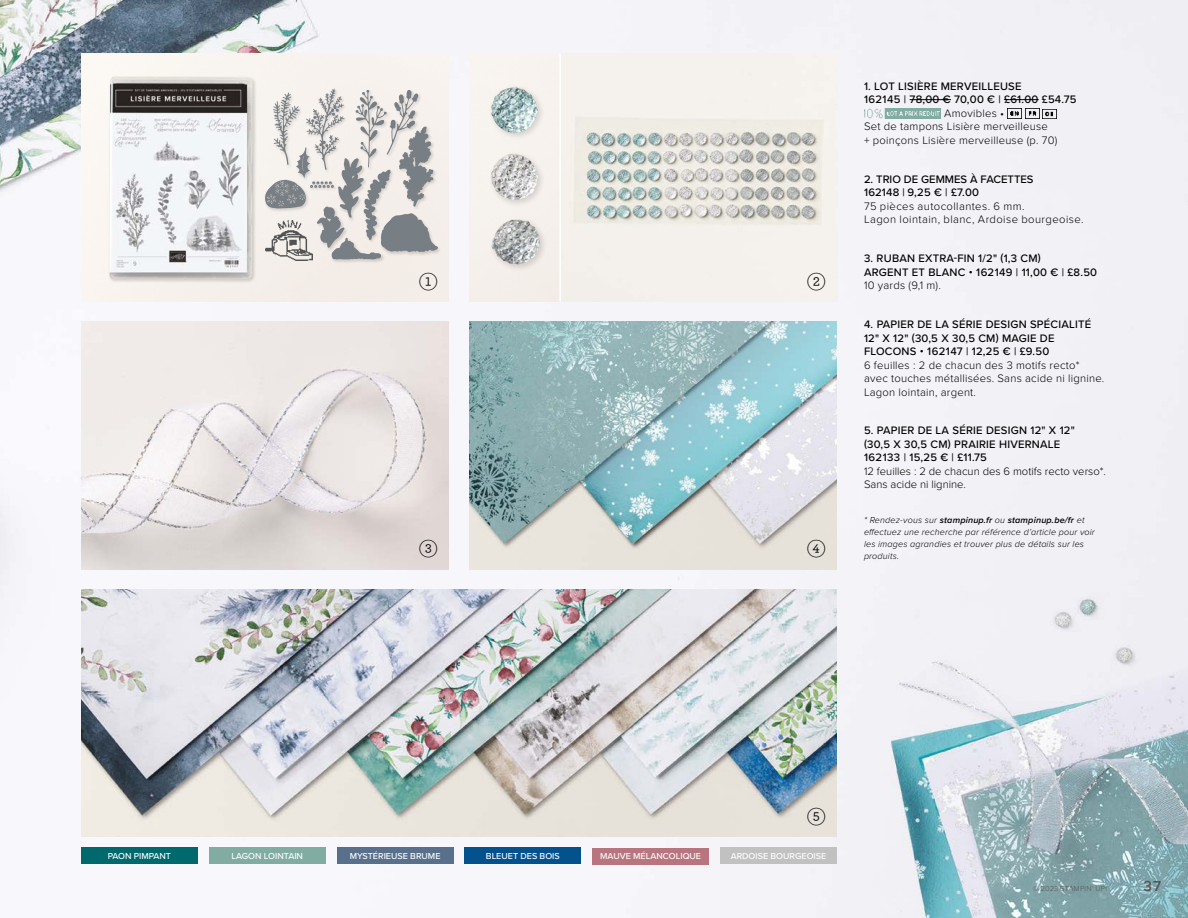
<style>
.page{position:relative;width:1188px;height:918px;background:#fff}
.page>*{position:absolute;margin:0;border:0;box-sizing:border-box;transform-origin:0 0}
.t1{font:18px "Archer";color:#000}
.t2{font:600 15px "Proxima Nova";color:#525453}
.t3{font:500 11.25px/13.5px "Proxima Nova";letter-spacing:.02em;color:#000}
.t4{font:300 11.25px/13.5px "Proxima Nova";letter-spacing:.02em;color:#000}
.t5{font:300 11.25px/13.5px "Proxima Nova";color:#000}
.t6{font:500 11.25px/13.5px "Proxima Nova";color:#000}
.t7{font:italic 300 9px/12px "Proxima Nova";letter-spacing:.02em;color:#000}
.t8{font:500 9px "Proxima Nova";color:#fff}
.t9{font:300 7.5px "Proxima Nova";letter-spacing:.03em;color:#525453}
.s1{font-weight:600}
.s2{font-family:"Proxima Nova T";font-weight:100}
</style>
<div class="page">
<img style="left:0;top:0;width:720px;height:918px">
<img style="left:720px;top:0;width:468px;height:918px">
<hr style="left:910px;top:99px;width:41px;height:1px;background:#000">
<hr style="left:1004px;top:99px;width:35px;height:1px;background:#000">
<img style="left:864px;top:109px;width:77px;height:9px">
<svg style="left:1008px;top:109px;width:48px;height:10px"></svg>
<div style="left:209px;top:848px;width:117px;height:16px;background:#80aca1"></div>
<div style="left:337px;top:848px;width:117px;height:16px;background:#58708c"></div>
<div style="left:81px;top:848px;width:117px;height:16px;background:#00696d"></div>
<div style="left:720px;top:848px;width:117px;height:16px;background:#c1c1c1"></div>
<div style="left:464px;top:848px;width:117px;height:16px;background:#04528d"></div>
<div style="left:592px;top:848px;width:117px;height:16px;background:#b8757f"></div>
<img style="left:469px;top:322px;width:368px;height:247px">
<img style="left:81px;top:322px;width:368px;height:247px">
<div style="left:81px;top:54px;width:368px;height:247px;background:#f8f2ef"></div>
<img style="left:81px;top:590px;width:756px;height:247px">
<div style="left:108px;top:76px;width:149px;height:207px;background:#000;opacity:.15"></div>
<img style="left:109px;top:76px;width:144px;height:203px">
<div style="left:380px;top:213px;width:62px;height:43px;background:#f4eeea"></div>
<div style="left:331px;top:237px;width:54px;height:27px;background:#000;opacity:.15"></div>
<div style="left:264px;top:179px;width:46px;height:33px;background:#f6f2ed"></div>
<svg style="left:265px;top:89px;width:173px;height:171px;background:#cccac9"></svg>
<img style="left:266px;top:220px;width:47px;height:40px">
<img style="left:469px;top:54px;width:368px;height:247px">
<div style="left:488px;top:84px;width:60px;height:189px;background:#000;opacity:.15"></div>
<img style="left:491px;top:87px;width:47px;height:46px">
<img style="left:491px;top:154px;width:48px;height:46px">
<img style="left:492px;top:219px;width:48px;height:46px">
<hr style="left:559px;top:54px;width:2px;height:247px;background:#fff">
<h1 class="t1" style="left:418px;top:268px;width:21px">1</h1>
<h1 class="t1" style="left:418px;top:536px;width:21px">3</h1>
<h1 class="t1" style="left:806px;top:268px;width:21px">2</h1>
<h1 class="t1" style="left:806px;top:536px;width:21px">4</h1>
<p class="t3" style="left:864px;top:79px;width:214px">1. LOT LISIÈRE MERVEILLEUSE<br>162145 | 78,00 € 70,00 € | £61.00 £54.75</p>
<p class="t4" style="left:864px;top:106px;width:195px;text-indent:80px">Amovibles •<br>Set de tampons Lisière merveilleuse<br>+ poinçons Lisière merveilleuse (p. 70)</p>
<p class="t6" style="left:864px;top:172px;width:171px">2. TRIO DE GEMMES À FACETTES<br>162148 | 9,25 € | £7.00</p>
<p class="t4" style="left:864px;top:199px;width:221px">75 pièces autocollantes. 6 mm.<br>Lagon lointain, blanc, Ardoise bourgeoise.</p>
<p class="t3" style="left:864px;top:251px;width:235px">3. RUBAN EXTRA-FIN 1/2" (1,3 CM)<br>ARGENT ET BLANC • 162149 | 11,00 € | £8.50</p>
<p class="t4" style="left:864px;top:278px;width:78px">10 yards (9,1 m).</p>
<p class="t3" style="left:864px;top:317px;width:229px">4. PAPIER DE LA SÉRIE DESIGN SPÉCIALITÉ<br>12" X 12" (30,5 X 30,5 CM) MAGIE DE<br>FLOCONS • 162147 | 12,25 € | £9.50</p>
<p class="t4" style="left:864px;top:357px;width:242px">6 feuilles : 2 de chacun des 3 motifs recto* avec touches métallisées. Sans acide ni lignine.<br>Lagon lointain, argent.</p>
<p class="t3" style="left:864px;top:424px;width:212px">5. PAPIER DE LA SÉRIE DESIGN 12" X 12" (30,5 X 30,5 CM) PRAIRIE HIVERNALE<br>162133 | 15,25 € | £11.75</p>
<p class="t5" style="left:864px;top:464px;width:244px">12 feuilles : 2 de chacun des 6 motifs recto verso*.<br>Sans acide ni lignine.</p>
<p class="t7" style="left:864px;top:514px;width:232px">* Rendez-vous sur <span class="s1">stampinup.fr</span> ou <span class="s1">stampinup.be/fr</span> et effectuez une recherche par référence d’article pour voir les images agrandies et trouver plus de détails sur les produits.</p>
<h1 class="t1" style="left:806px;top:804px;width:21px">5</h1>
<p class="t8" style="left:108px;top:849px;width:65px">PAON PIMPANT</p>
<p class="t8" style="left:232px;top:849px;width:73px">LAGON LOINTAIN</p>
<p class="t8" style="left:350px;top:849px;width:92px">MYSTÉRIEUSE BRUME</p>
<p class="t8" style="left:486px;top:849px;width:75px">BLEUET DES BOIS</p>
<p class="t8" style="left:600px;top:849px;width:102px">MAUVE MÉLANCOLIQUE</p>
<p class="t8" style="left:731px;top:849px;width:97px">ARDOISE BOURGEOISE</p>
<p class="t9" style="left:1033px;top:883px;width:76px">© 2023 STAMPIN<span class="s2">'</span> UP!</p>
<h2 class="t2" style="left:1144px;top:875px;width:19px">37</h2>
</div>
